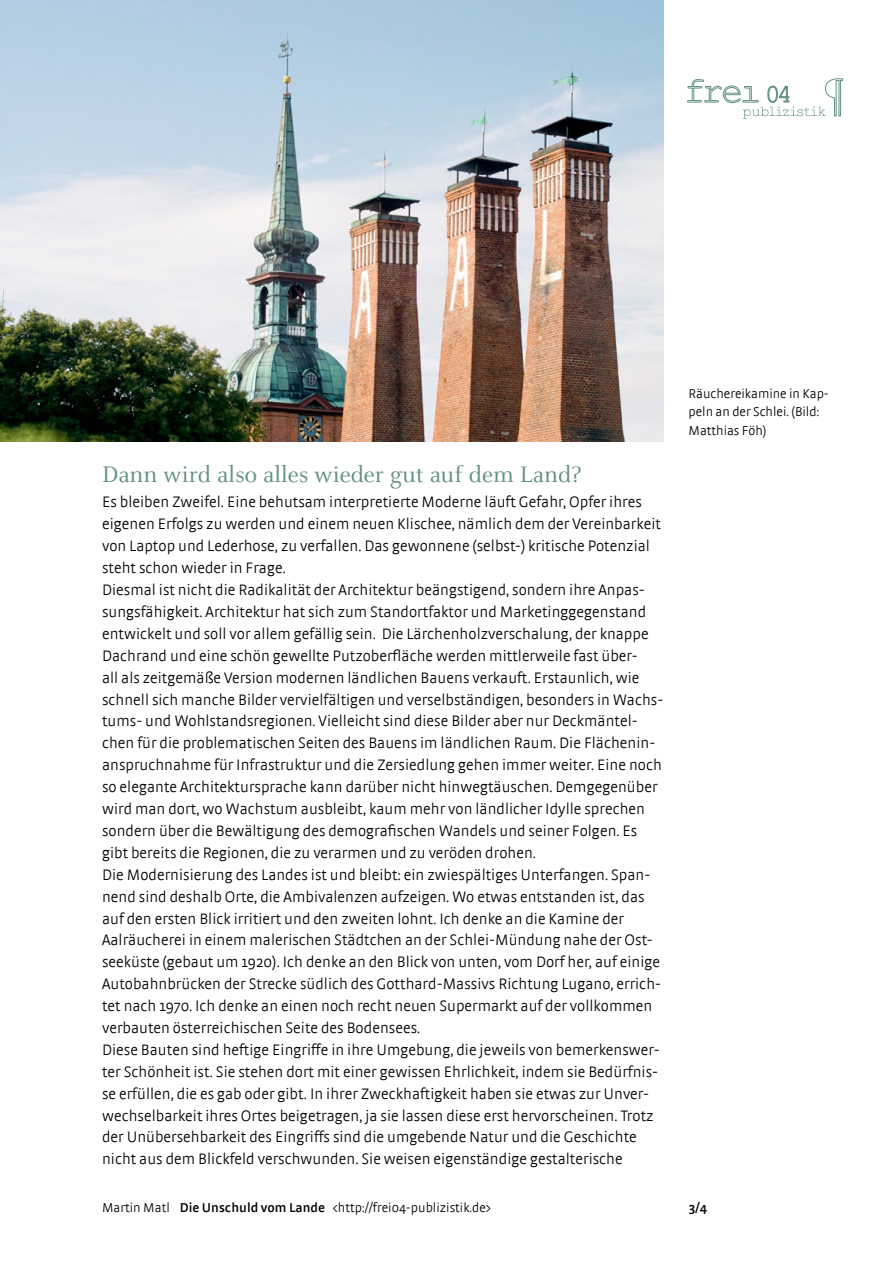
<style>
.page{position:relative;width:893px;height:1263px;background:#fff}
.page>*{position:absolute;margin:0;border:0;box-sizing:border-box;transform-origin:0 0}
.t1{font:24.75px "Celeste";color:#629081}
.t2{font:300 15.9px/21.9px "Strada";letter-spacing:.005em;color:#000}
.t3{font:300 13.5px/18.3px "Strada";color:#000}
.t4{font:600 13.5px "Strada";color:#000}
.s1{font-weight:600}
</style>
<div class="page">
<svg style="left:687px;top:78px;width:155px;height:41px"></svg>
<img style="left:0;top:0;width:663px;height:441px">
<h1 class="t1" style="left:102px;top:461px;width:481px">Dann wird also alles wieder gut auf dem Land?</h1>
<p class="t2" style="left:102px;top:491px;width:563px">Es bleiben Zweifel. Eine behutsam interpretierte Moderne läuft Gefahr, Opfer ihres eigenen Erfolgs zu werden und einem neuen Klischee, nämlich dem der Vereinbarkeit von Laptop und Lederhose, zu verfallen. Das gewonnene (selbst-) kritische Potenzial steht schon wieder in Frage.<br>Diesmal ist nicht die Radikalität der Architektur beängstigend, sondern ihre Anpas&shy;sungsfähigkeit. Architektur hat sich zum Standortfaktor und Marketinggegenstand entwickelt und soll vor allem gefällig sein. Die Lärchenholzverschalung, der knappe Dachrand und eine schön gewellte Putzoberfläche werden mittlerweile fast über-<br>all als zeitgemäße Version modernen ländlichen Bauens verkauft. Erstaunlich, wie schnell sich manche Bilder vervielfältigen und verselbständigen, besonders in Wachs&shy;tums- und Wohlstandsregionen. Vielleicht sind diese Bilder aber nur Deckmäntel&shy;chen für die problematischen Seiten des Bauens im ländlichen Raum. Die Flächenin&shy;anspruchnahme für Infrastruktur und die Zersiedlung gehen immer weiter. Eine noch so elegante Architektursprache kann darüber nicht hinwegtäuschen. Demgegenüber wird man dort, wo Wachstum ausbleibt, kaum mehr von ländlicher Idylle sprechen sondern über die Bewältigung des demografischen Wandels und seiner Folgen. Es gibt bereits die Regionen, die zu verarmen und zu veröden drohen.<br>Die Modernisierung des Landes ist und bleibt: ein zwiespältiges Unterfangen. Span&shy;nend sind deshalb Orte, die Ambivalenzen aufzeigen. Wo etwas entstanden ist, das auf den ersten Blick irritiert und den zweiten lohnt. Ich denke an die Kamine der Aalräucherei in einem malerischen Städtchen an der Schlei-Mündung nahe der Ost&shy;seeküste (gebaut um 1920). Ich denke an den Blick von unten, vom Dorf her, auf einige Autobahnbrücken der Strecke südlich des Gotthard-Massivs Richtung Lugano, errich&shy;tet nach 1970. Ich denke an einen noch recht neuen Supermarkt auf der vollkommen verbauten österreichischen Seite des Bodensees.<br>Diese Bauten sind heftige Eingriffe in ihre Umgebung, die jeweils von bemerkenswer&shy;ter Schönheit ist. Sie stehen dort mit einer gewissen Ehrlichkeit, indem sie Bedürfnis&shy;se erfüllen, die es gab oder gibt. In ihrer Zweckhaftigkeit haben sie etwas zur Unver&shy;wechselbarkeit ihres Ortes beigetragen, ja sie lassen diese erst hervorscheinen. Trotz der Unübersehbarkeit des Eingriffs sind die umgebende Natur und die Geschichte nicht aus dem Blickfeld verschwunden. Sie weisen eigenständige gestalterische</p>
<p class="t3" style="left:689px;top:384px;width:142px">Räuchereikamine in Kap&shy;peln an der Schlei. (Bild:<br>Matthias Föh)</p>
<p class="t3" style="left:102px;top:1198px;width:390px">Martin Matl <span class="s1">Die Unschuld vom Lande</span> &lt;http://frei04-publizistik.de&gt;</p>
<p class="t4" style="left:689px;top:1199px;width:20px">3/4</p>
</div>
